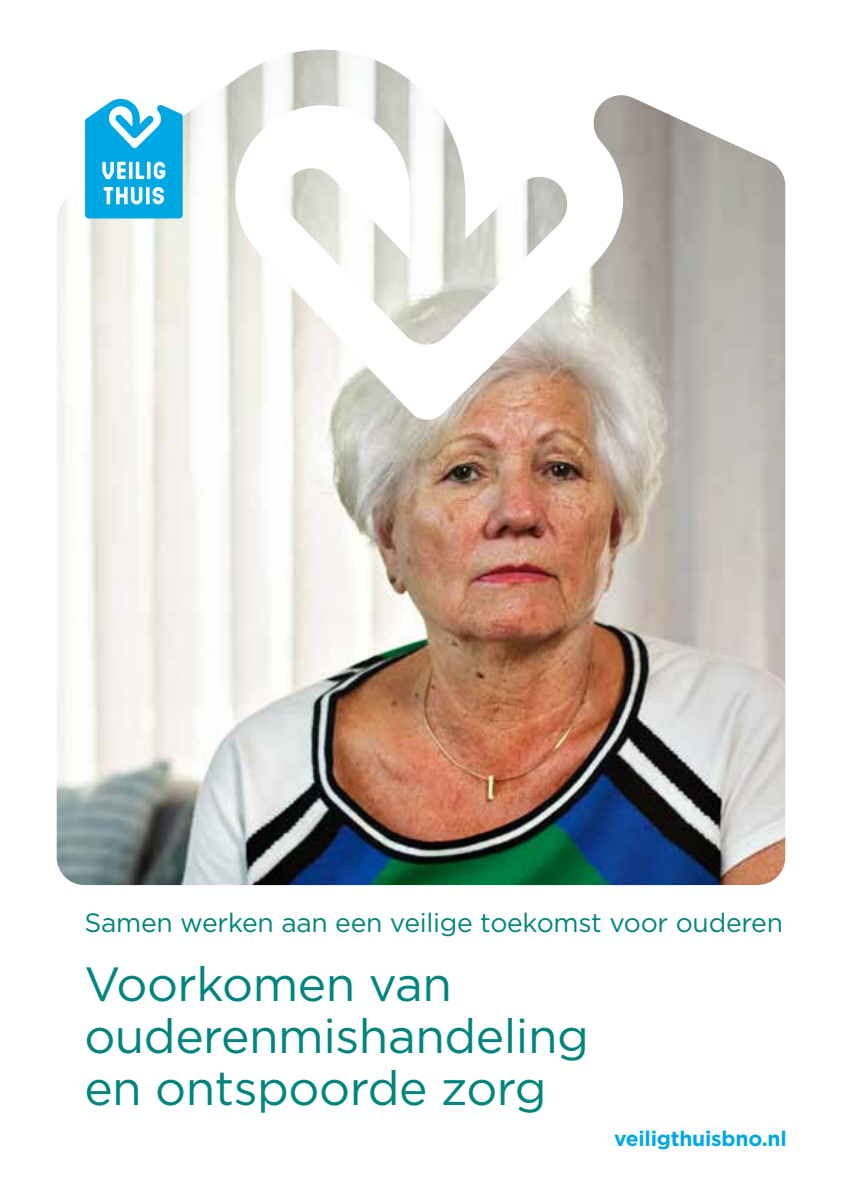
<style>
.page{position:relative;width:842px;height:1191px;background:#fff}
.page>*{position:absolute;margin:0;border:0;box-sizing:border-box;transform-origin:0 0}
.t1{font:48px/52px "Gotham";letter-spacing:-.01em;color:#00857c}
.t2{font:26.4px "Gotham";letter-spacing:-.01em;color:#00857c}
.t3{font:700 21px "Gotham";letter-spacing:-.01em;color:#00a8e3}
</style>
<div class="page">
<img style="left:57px;top:50px;width:728px;height:835px">
<svg style="left:85px;top:99px;width:98px;height:119px"></svg>
<p class="t2" style="left:84px;top:906px;width:700px">Samen werken aan een veilige toekomst voor ouderen</p>
<p class="t1" style="left:84px;top:957px;width:506px">Voorkomen van ouderenmishandeling en ontspoorde zorg</p>
<p class="t3" style="left:614px;top:1124px;width:174px">veiligthuisbno.nl</p>
</div>
